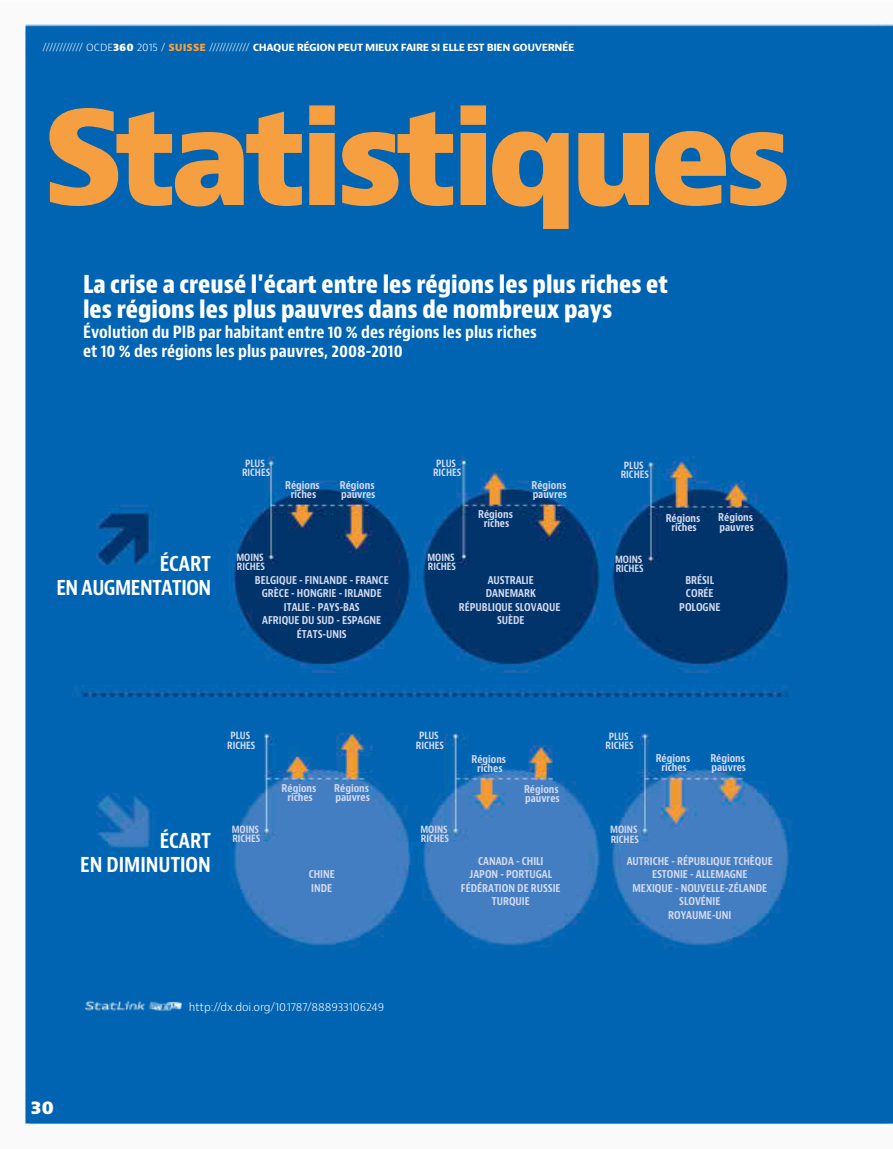
<style>
.page{position:relative;width:893px;height:1149px;background:#fff}
.page>*{position:absolute;margin:0;border:0;box-sizing:border-box;transform-origin:0 0}
.t1{font:800 127.5px "Bernino Sans";letter-spacing:-.06em;color:#f59f40}
.t2{font:800 condensed 24px/25.5px "Bernino Sans";color:#fff}
.t3{font:700 condensed 19.95px/24px "Bernino Sans";color:#fff;text-align:right}
.t4{font:800 18px "Bernino Sans";color:#fff}
.t5{font:700 condensed 16.5px/19.5px "Bernino Sans";color:#fff}
.t6{font:300 11.25px "Bernino Sans";letter-spacing:-.01em;color:#fff}
.t7{font:700 condensed 10.5px/13.5px "Bernino Sans";color:#d3daf0;text-align:center}
.t8{font:700 10.5px "Bernino Sans";letter-spacing:-.04em;color:#fff}
.t9{font:700 condensed 9.75px/9.3px "Bernino Sans";color:#d3daf0;text-align:center}
.s1{font-weight:300}
.s2{font-weight:800}
.s3{font-weight:800;color:#f59d3b}
</style>
<div class="page">
<img style="left:24px;top:23px;width:869px;height:1105px">
<p class="t8" style="left:43px;top:40px;width:533px"><span class="s1">//////////// OCDE</span><span class="s2">360</span> <span class="s1">2015 /</span> <span class="s3">SUISSE</span> <span class="s1">////////////</span> CHAQUE RÉGION PEUT MIEUX FAIRE SI ELLE EST BIEN GOUVERNÉE</p>
<h1 class="t1" style="left:43px;top:73px;width:751px">Statistiques</h1>
<h2 class="t2" style="left:83px;top:271px;width:587px">La crise a creusé l'écart entre les régions les plus riches et les régions les plus pauvres dans de nombreux pays</h2>
<h3 class="t5" style="left:83px;top:322px;width:455px">Évolution du PIB par habitant entre 10 % des régions les plus riches et 10 % des régions les plus pauvres, 2008-2010</h3>
<h3 class="t3" style="left:56px;top:552px;width:156px">ÉCART<br>EN AUGMENTATION</h3>
<p class="t9" style="left:242px;top:459px;width:30px">PLUS<br>RICHES</p>
<p class="t7" style="left:285px;top:481px;width:36px;line-height:9px">Régions riches</p>
<p class="t7" style="left:340px;top:481px;width:37px;line-height:9px;text-align:left">Régions pauvres</p>
<p class="t9" style="left:433px;top:459px;width:30px">PLUS<br>RICHES</p>
<p class="t7" style="left:531px;top:481px;width:37px;line-height:9px;text-align:left">Régions pauvres</p>
<p class="t9" style="left:621px;top:461px;width:30px">PLUS<br>RICHES</p>
<p class="t7" style="left:478px;top:509px;width:36px;line-height:9px">Régions riches</p>
<p class="t7" style="left:666px;top:513px;width:36px;line-height:9px">Régions riches</p>
<p class="t7" style="left:718px;top:513px;width:37px;line-height:9px;text-align:left">Régions pauvres</p>
<p class="t9" style="left:427px;top:553px;width:30px;text-align:left">MOINS<br>RICHES</p>
<p class="t9" style="left:236px;top:553px;width:30px;text-align:left">MOINS<br>RICHES</p>
<p class="t9" style="left:615px;top:554px;width:30px;text-align:left">MOINS<br>RICHES</p>
<p class="t7" style="left:255px;top:573px;width:135px">BELGIQUE - FINLANDE - FRANCE<br>GRÈCE - HONGRIE - IRLANDE<br>ITALIE - PAYS-BAS<br>AFRIQUE DU SUD - ESPAGNE<br>ÉTATS-UNIS</p>
<p class="t7" style="left:459px;top:573px;width:103px">AUSTRALIE<br>DANEMARK<br>RÉPUBLIQUE SLOVAQUE<br>SUÈDE</p>
<p class="t7" style="left:679px;top:573px;width:43px">BRÉSIL<br>CORÉE<br>POLOGNE</p>
<p class="t9" style="left:227px;top:731px;width:30px">PLUS<br>RICHES</p>
<h3 class="t3" style="left:80px;top:829px;width:132px">ÉCART<br>EN DIMINUTION</h3>
<p class="t9" style="left:232px;top:825px;width:30px;text-align:left">MOINS<br>RICHES</p>
<p class="t7" style="left:282px;top:783px;width:36px;line-height:9px">Régions riches</p>
<p class="t7" style="left:334px;top:783px;width:37px;line-height:9px;text-align:left">Régions pauvres</p>
<p class="t7" style="left:309px;top:867px;width:28px;text-align:left">CHINE<br>INDE</p>
<p class="t9" style="left:416px;top:731px;width:30px">PLUS<br>RICHES</p>
<p class="t9" style="left:420px;top:825px;width:30px;text-align:left">MOINS<br>RICHES</p>
<p class="t7" style="left:471px;top:754px;width:36px;line-height:9px">Régions riches</p>
<p class="t7" style="left:524px;top:784px;width:37px;line-height:9px;text-align:left">Régions pauvres</p>
<p class="t7" style="left:461px;top:854px;width:101px">CANADA - CHILI<br>JAPON - PORTUGAL<br>FÉDÉRATION DE RUSSIE<br>TURQUIE</p>
<p class="t9" style="left:606px;top:731px;width:30px">PLUS<br>RICHES</p>
<p class="t7" style="left:656px;top:753px;width:36px;line-height:9px">Régions riches</p>
<p class="t7" style="left:710px;top:753px;width:37px;line-height:9px;text-align:left">Régions pauvres</p>
<p class="t9" style="left:610px;top:825px;width:30px;text-align:left">MOINS<br>RICHES</p>
<p class="t7" style="left:627px;top:854px;width:148px">AUTRICHE - RÉPUBLIQUE TCHÈQUE<br>ESTONIE - ALLEMAGNE<br>MEXIQUE - NOUVELLE-ZÉLANDE<br>SLOVÉNIE<br>ROYAUME-UNI</p>
<h3 class="t4" style="left:31px;top:1094px;width:25px">30</h3>
<p class="t6" style="left:189px;top:998px;width:197px">http://dx.doi.org/10.1787/888933106249</p>
</div>
